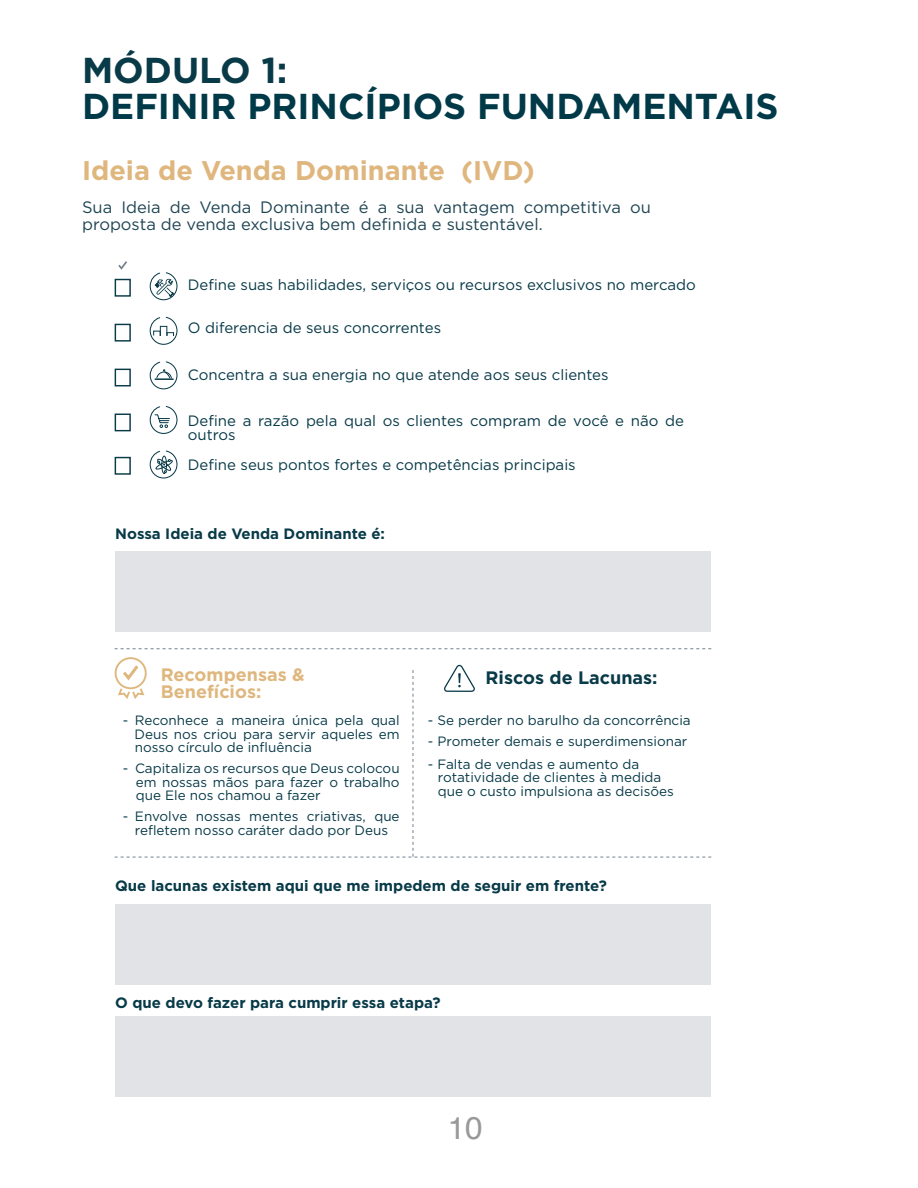
<style>
.page{position:relative;width:918px;height:1188px;background:#fff}
.page>*{position:absolute;margin:0;border:0;box-sizing:border-box;transform-origin:0 0}
.t1{font:700 36px/36px "Gotham";color:#003a48}
.t2{font:31.5px "Helvetica";color:#99989a}
.Heading_in_Body{font:700 27px "Gotham";color:#dfb77e}
.Heading_in_Body-2{font:700 18px "Gotham";color:#dfb77e}
.Heading_in_Body-3{font:700 18px "Gotham";color:#083a48}
.Heading_in_Body-4{font:16.5px/16.5px "Gotham";color:#1f4553}
.Heading_in_Body-5{font:15px/13.5px "Gotham";color:#083a48}
.Heading_in_Body-6{font:700 15px "Gotham";color:#083a48}
.Heading_in_Body-7{font:13.5px/13.5px "Gotham";color:#083a48;text-align:justify}
.s1{color:#083a48}
</style>
<div class="page">
<div style="left:115px;top:552px;width:596px;height:80px;background:#e2e3e6"></div>
<div style="left:115px;top:904px;width:596px;height:80px;background:#e2e3e6"></div>
<div style="left:115px;top:1017px;width:596px;height:80px;background:#e2e3e6"></div>
<div style="left:115px;top:279px;width:16px;height:18px;border:1px solid #083a48"></div>
<div style="left:115px;top:324px;width:16px;height:18px;border:1px solid #083a48"></div>
<div style="left:115px;top:369px;width:16px;height:17px;border:1px solid #083a48"></div>
<div style="left:115px;top:414px;width:16px;height:17px;border:1px solid #083a48"></div>
<div style="left:115px;top:457px;width:16px;height:18px;border:1px solid #083a48"></div>
<svg style="left:118px;top:261px;width:9px;height:9px"></svg>
<svg style="left:149px;top:272px;width:29px;height:29px"></svg>
<svg style="left:149px;top:316px;width:29px;height:29px"></svg>
<svg style="left:149px;top:361px;width:29px;height:29px"></svg>
<svg style="left:149px;top:406px;width:29px;height:28px"></svg>
<svg style="left:149px;top:450px;width:29px;height:29px"></svg>
<svg style="left:115px;top:648px;width:596px;height:1px"></svg>
<svg style="left:114px;top:657px;width:597px;height:201px"></svg>
<p class="t1" style="left:82px;top:52px;width:698px"><span class="s1">MÓDULO 1:<br></span>DEFINIR PRINCÍPIOS FUNDAMENTAIS</p>
<p class="Heading_in_Body" style="left:82px;top:153px;width:454px">Ideia de Venda Dominante (IVD)</p>
<p class="Heading_in_Body-4" style="left:82px;top:199px;width:570px">Sua Ideia de Venda Dominante é a sua vantagem competitiva ou proposta de venda exclusiva bem definida e sustentável.</p>
<p class="Heading_in_Body-5" style="left:188px;top:277px;width:510px">Define suas habilidades, serviços ou recursos exclusivos no mercado</p>
<p class="Heading_in_Body-5" style="left:188px;top:321px;width:255px">O diferencia de seus concorrentes</p>
<p class="Heading_in_Body-5" style="left:188px;top:368px;width:422px">Concentra a sua energia no que atende aos seus clientes</p>
<p class="Heading_in_Body-5" style="left:188px;top:414px;width:498px">Define a razão pela qual os clientes compram de você e não de outros</p>
<p class="Heading_in_Body-5" style="left:188px;top:458px;width:389px">Define seus pontos fortes e competências principais</p>
<p class="Heading_in_Body-6" style="left:115px;top:524px;width:271px">Nossa Ideia de Venda Dominante é:</p>
<p class="Heading_in_Body-2" style="left:161px;top:663px;width:145px">Recompensas &amp;</p>
<p class="Heading_in_Body-3" style="left:486px;top:665px;width:173px">Riscos de Lacunas:</p>
<p class="Heading_in_Body-2" style="left:161px;top:679px;width:102px">Benefícios:</p>
<p class="Heading_in_Body-7" style="left:134px;top:714px;width:267px;text-indent:-12px">- Reconhece a maneira única pela qual Deus nos criou para servir aqueles em nosso círculo de influência</p>
<p class="Heading_in_Body-7" style="left:136px;top:762px;width:265px;text-indent:-13px">- Capitaliza os recursos que Deus colocou em nossas mãos para fazer o trabalho que Ele nos chamou a fazer</p>
<p class="Heading_in_Body-7" style="left:123px;top:810px;width:7px">-</p>
<p class="Heading_in_Body-7" style="left:135px;top:810px;width:266px">Envolve nossas mentes criativas, que refletem nosso caráter dado por Deus</p>
<p class="Heading_in_Body-7" style="left:428px;top:714px;width:264px">- Se perder no barulho da concorrência</p>
<p class="Heading_in_Body-7" style="left:428px;top:735px;width:261px">- Prometer demais e superdimensionar</p>
<p class="Heading_in_Body-7" style="left:438px;top:757px;width:225px;text-indent:-10px">- Falta de vendas e aumento da rotatividade de clientes à medida</p>
<p class="Heading_in_Body-7" style="left:438px;top:784px;width:238px">que o custo impulsiona as decisões</p>
<p class="Heading_in_Body-6" style="left:115px;top:875px;width:493px">Que lacunas existem aqui que me impedem de seguir em frente?</p>
<p class="Heading_in_Body-6" style="left:115px;top:992px;width:327px">O que devo fazer para cumprir essa etapa?</p>
<h2 class="t2" style="left:448px;top:1104px;width:37px">10</h2>
</div>
